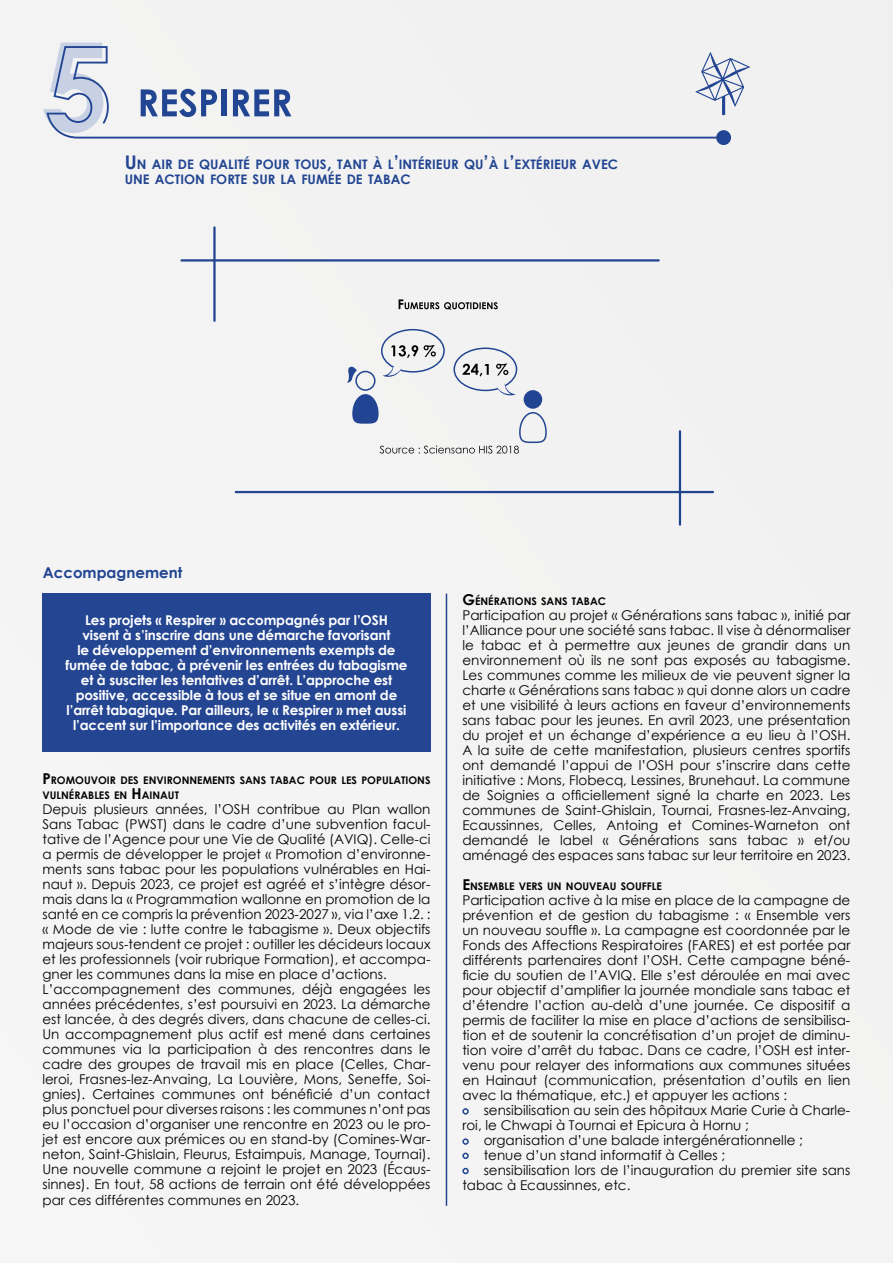
<style>
.page{position:relative;width:893px;height:1263px;background:#f3f3f3}
.page>*{position:absolute;margin:0;border:0;box-sizing:border-box;transform-origin:0 0}
.t1{font:700 15px "Century Gothic";color:#224592}
.t2{font:13.5px/15px "Century Gothic";color:#020203;text-align:justify}
.t3{font:700 13.5px/15px "Century Gothic";letter-spacing:-.01em;color:#fff;text-align:center}
.t4{font:700 13.2px/15px "Century Gothic";color:#224592}
.t5{font:700 10.5px/15px "Century Gothic";color:#020203}
.s1{font-size:18.75px}
.s2{font-size:15px}
</style>
<div class="page">
<hr style="left:446px;top:593px;width:1px;height:613px;background:#224592">
<svg style="left:347px;top:328px;width:200px;height:126px"></svg>
<svg style="left:399px;top:299px;width:99px;height:11px"></svg>
<div style="left:42px;top:593px;width:388px;height:159px;background:#244591"></div>
<hr style="left:181px;top:259px;width:478px;height:3px;background:#224592">
<hr style="left:236px;top:491px;width:477px;height:2px;background:#224592">
<hr style="left:679px;top:431px;width:2px;height:94px;background:#224592">
<hr style="left:213px;top:227px;width:3px;height:94px;background:#224592">
<svg style="left:43px;top:43px;width:59px;height:74px"></svg>
<svg style="left:46px;top:46px;width:685px;height:99px"></svg>
<svg style="left:695px;top:52px;width:55px;height:63px"></svg>
<div style="left:462px;top:1108px;width:7px;height:6px;border:2px solid #224591;border-radius:50%"></div>
<div style="left:462px;top:1138px;width:7px;height:7px;border:2px solid #224591;border-radius:50%"></div>
<div style="left:462px;top:1152px;width:7px;height:7px;border:2px solid #224591;border-radius:50%"></div>
<div style="left:462px;top:1168px;width:7px;height:6px;border:2px solid #224591;border-radius:50%"></div>
<p class="t4" style="left:125px;top:156px;width:495px"><span class="s1">U</span> N AIR DE QUALITÉ POUR TOUS<span class="s1">,</span> TANT À L<span class="s1">’</span>INTÉRIEUR QU<span class="s1">’</span>À L<span class="s1">’</span>EXTÉRIEUR AVEC<br>UNE ACTION FORTE SUR LA FUMÉE DE TABAC</p>
<p class="t1" style="left:43px;top:561px;width:141px">Accompagnement</p>
<p class="t3" style="left:65px;top:612px;width:344px">Les projets « Respirer » accompagnés par l’OSH visent à s’inscrire dans une démarche favorisant<br>le développement d’environnements exempts de fumée de tabac, à prévenir les entrées du tabagisme et à susciter les tentatives d’arrêt. L’approche est positive, accessible à tous et se situe en amont de l’arrêt tabagique. Par ailleurs, le « Respirer » met aussi l’accent sur l’importance des activités en extérieur.</p>
<p class="t5" style="left:42px;top:772px;width:390px"><span class="s2">P</span> ROMOUVOIR DES ENVIRONNEMENTS SANS TABAC POUR LES POPULATIONS<br>VULNÉRABLES EN <span class="s2">H</span>AINAUT</p>
<p class="t2" style="left:42px;top:801px;width:390px;text-align:left">Depuis plusieurs années, l’OSH contribue au Plan wallon Sans Tabac (PWST) dans le cadre d’une subvention facul&shy;tative de l’Agence pour une Vie de Qualité (AVIQ). Celle-ci a permis de développer le projet « Promotion d’environne&shy;ments sans tabac pour les populations vulnérables en Hai&shy;naut ». Depuis 2023, ce projet est agréé et s’intègre désor&shy;mais dans la « Programmation wallonne en promotion de la santé en ce compris la prévention 2023-2027 », via l’axe 1.2. : « Mode de vie : lutte contre le tabagisme ». Deux objectifs majeurs sous-tendent ce projet : outiller les décideurs locaux et les professionnels (voir rubrique Formation), et accompa&shy;gner les communes dans la mise en place d’actions.<br>L’accompagnement des communes, déjà engagées les années précédentes, s’est poursuivi en 2023. La démarche est lancée, à des degrés divers, dans chacune de celles-ci.<br>Un accompagnement plus actif est mené dans certaines communes via la participation à des rencontres dans le cadre des groupes de travail mis en place (Celles, Char&shy;leroi, Frasnes-lez-Anvaing, La Louvière, Mons, Seneffe, Soi&shy;gnies). Certaines communes ont bénéficié d’un contact plus ponctuel pour diverses raisons : les communes n’ont pas eu l’occasion d’organiser une rencontre en 2023 ou le pro&shy;jet est encore aux prémices ou en stand-by (Comines-War&shy;neton, Saint-Ghislain, Fleurus, Estaimpuis, Manage, Tournai).<br>Une nouvelle commune a rejoint le projet en 2023 (Écaus&shy;sinnes). En tout, 58 actions de terrain ont été développées</p>
<p class="t2" style="left:42px;top:1193px;width:258px">par ces différentes communes en 2023.</p>
<p class="t5" style="left:462px;top:593px;width:145px"><span class="s2">G</span>ÉNÉRATIONS SANS TABAC</p>
<p class="t2" style="left:462px;top:607px;width:390px">Participation au projet « Générations sans tabac », initié par l’Alliance pour une société sans tabac. Il vise à dénormaliser le tabac et à permettre aux jeunes de grandir dans un environnement où ils ne sont pas exposés au tabagisme.<br>Les communes comme les milieux de vie peuvent signer la charte « Générations sans tabac » qui donne alors un cadre et une visibilité à leurs actions en faveur d’environnements sans tabac pour les jeunes. En avril 2023, une présentation du projet et un échange d’expérience a eu lieu à l’OSH.<br>A la suite de cette manifestation, plusieurs centres sportifs ont demandé l’appui de l’OSH pour s’inscrire dans cette initiative : Mons, Flobecq, Lessines, Brunehaut. La commune de Soignies a officiellement signé la charte en 2023. Les communes de Saint-Ghislain, Tournai, Frasnes-lez-Anvaing, Ecaussinnes, Celles, Antoing et Comines-Warneton ont demandé le label « Générations sans tabac » et/ou aménagé des espaces sans tabac sur leur territoire en 2023.</p>
<p class="t5" style="left:462px;top:878px;width:201px"><span class="s2">E</span>NSEMBLE VERS UN NOUVEAU SOUFFLE</p>
<p class="t2" style="left:462px;top:892px;width:390px">Participation active à la mise en place de la campagne de prévention et de gestion du tabagisme : « Ensemble vers un nouveau souffle ». La campagne est coordonnée par le Fonds des Affections Respiratoires (FARES) et est portée par différents partenaires dont l’OSH. Cette campagne béné&shy;ficie du soutien de l’AVIQ. Elle s’est déroulée en mai avec pour objectif d’amplifier la journée mondiale sans tabac et d’étendre l’action au-delà d’une journée. Ce dispositif a permis de faciliter la mise en place d’actions de sensibilisa&shy;tion et de soutenir la concrétisation d’un projet de diminu&shy;tion voire d’arrêt du tabac. Dans ce cadre, l’OSH est inter&shy;venu pour relayer des informations aux communes situées en Hainaut (communication, présentation d’outils en lien avec la thématique, etc.) et appuyer les actions :</p>
<p class="t2" style="left:484px;top:1102px;width:368px">sensibilisation au sein des hôpitaux Marie Curie à Charle-</p>
<p class="t2" style="left:462px;top:1117px;width:288px">roi, le Chwapi à Tournai et Epicura à Hornu ;</p>
<p class="t2" style="left:484px;top:1132px;width:321px">organisation d’une balade intergénérationnelle ;</p>
<p class="t2" style="left:484px;top:1147px;width:243px">tenue d’un stand informatif à Celles ;</p>
<p class="t2" style="left:484px;top:1162px;width:368px">sensibilisation lors de l’inauguration du premier site sans</p>
<p class="t2" style="left:462px;top:1177px;width:170px">tabac à Ecaussinnes, etc.</p>
</div>
